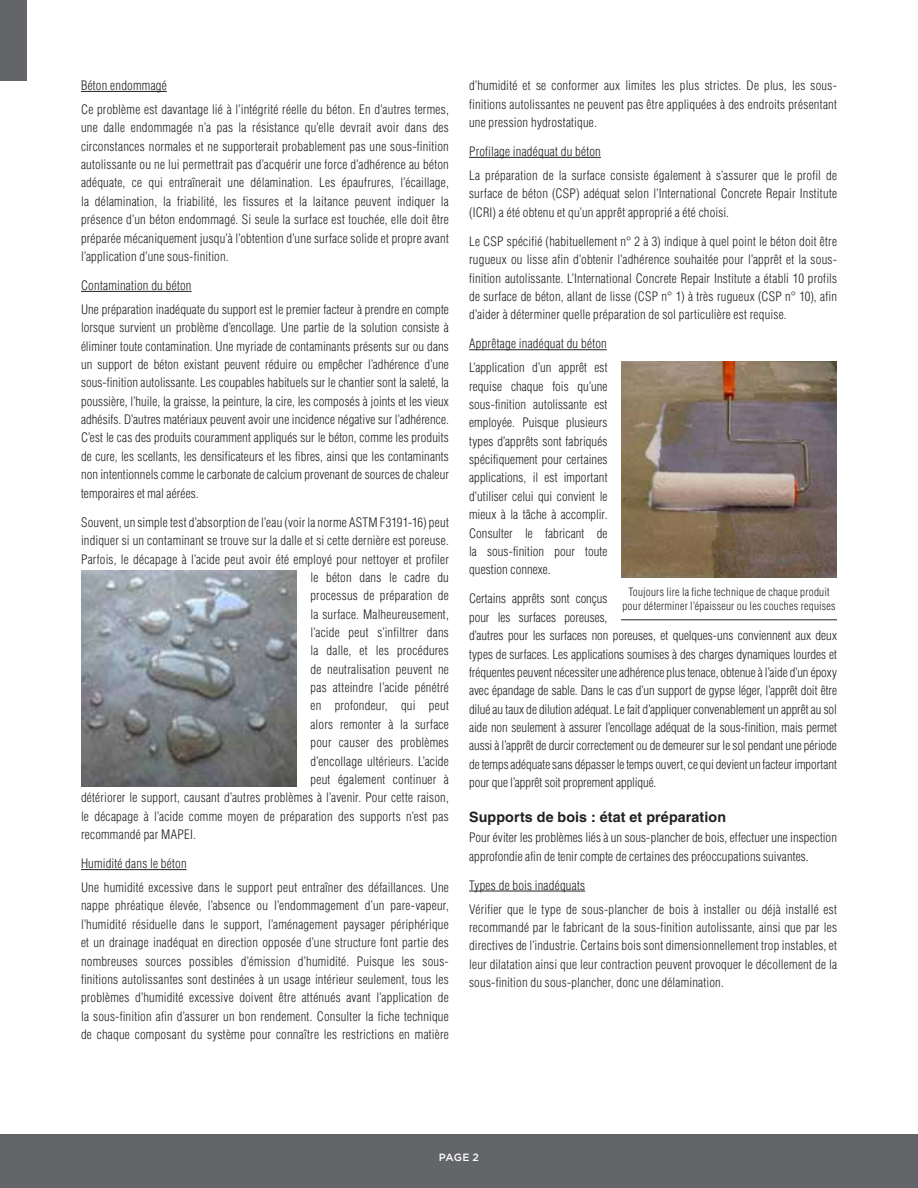
<style>
.page{position:relative;width:918px;height:1188px;background:#fff}
.page>*{position:absolute;margin:0;border:0;box-sizing:border-box;transform-origin:0 0}
.t1{font:700 14.25px "Helvetica LT Std";letter-spacing:.01em;color:#231f20}
.t2{font:300 condensed 12.75px/18.3px "Helvetica LT Std";letter-spacing:.015em;color:#231f20}
.t3{font:300 condensed 11.25px/13.5px "Helvetica LT Std";letter-spacing:.02em;color:#231f20;text-align:center}
.t4{font:500 10.5px "Gotham HTF";color:#fff}
</style>
<div class="page">
<hr style="left:81px;top:91px;width:86px;height:1px;background:#231f20">
<hr style="left:81px;top:291px;width:111px;height:1px;background:#231f20">
<hr style="left:81px;top:869px;width:106px;height:1px;background:#231f20">
<hr style="left:469px;top:157px;width:132px;height:1px;background:#231f20">
<hr style="left:469px;top:349px;width:138px;height:1px;background:#231f20">
<hr style="left:469px;top:891px;width:116px;height:1px;background:#231f20">
<div style="left:0;top:0;width:27px;height:81px;background:#636569"></div>
<div style="left:0;top:1134px;width:918px;height:54px;background:#636569"></div>
<img style="left:81px;top:570px;width:216px;height:216px">
<img style="left:621px;top:361px;width:216px;height:216px">
<hr style="left:621px;top:619px;width:216px;height:1px;background:#231f20">
<p class="t2" style="left:81px;top:74px;width:369px;line-height:23.9px">Béton endommagé<br>Ce problème est davantage lié à l’intégrité réelle du béton. En d’autres termes,</p>
<p class="t2" style="left:81px;top:118px;width:369px;text-align:justify">une dalle endommagée n’a pas la résistance qu’elle devrait avoir dans des circonstances normales et ne supporterait probablement pas une sous-finition autolissante ou ne lui permettrait pas d’acquérir une force d’adhérence au béton adéquate, ce qui entraînerait une délamination. Les épaufrures, l’écaillage, la délamination, la friabilité, les fissures et la laitance peuvent indiquer la présence d’un béton endommagé. Si seule la surface est touchée, elle doit être préparée mécaniquement jusqu’à l’obtention d’une surface solide et propre avant l’application d’une sous-finition.</p>
<p class="t2" style="left:81px;top:273px;width:369px;line-height:23.9px">Contamination du béton<br>Une préparation inadéquate du support est le premier facteur à prendre en compte</p>
<p class="t2" style="left:81px;top:318px;width:369px;text-align:justify">lorsque survient un problème d’encollage. Une partie de la solution consiste à éliminer toute contamination. Une myriade de contaminants présents sur ou dans un support de béton existant peuvent réduire ou empêcher l’adhérence d’une sous-finition autolissante. Les coupables habituels sur le chantier sont la saleté, la poussière, l’huile, la graisse, la peinture, la cire, les composés à joints et les vieux adhésifs. D’autres matériaux peuvent avoir une incidence négative sur l’adhérence.<br>C’est le cas des produits couramment appliqués sur le béton, comme les produits de cure, les scellants, les densificateurs et les fibres, ainsi que les contaminants non intentionnels comme le carbonate de calcium provenant de sources de chaleur temporaires et mal aérées.</p>
<p class="t2" style="left:81px;top:513px;width:369px">Souvent, un simple test d’absorption de l’eau (voir la norme ASTM F3191-16) peut</p>
<p class="t2" style="left:81px;top:531px;width:369px">indiquer si un contaminant se trouve sur la dalle et si cette dernière est poreuse.</p>
<p class="t2" style="left:81px;top:550px;width:369px">Parfois, le décapage à l’acide peut avoir été employé pour nettoyer et profiler</p>
<p class="t2" style="left:310px;top:568px;width:140px">le béton dans le cadre du</p>
<p class="t2" style="left:310px;top:586px;width:140px">processus de préparation de</p>
<p class="t2" style="left:310px;top:605px;width:140px">la surface. Malheureusement,</p>
<p class="t2" style="left:310px;top:623px;width:140px">l’acide peut s’infiltrer dans</p>
<p class="t2" style="left:310px;top:642px;width:140px">la dalle, et les procédures</p>
<p class="t2" style="left:310px;top:660px;width:140px">de neutralisation peuvent ne</p>
<p class="t2" style="left:310px;top:678px;width:140px">pas atteindre l’acide pénétré</p>
<p class="t2" style="left:310px;top:697px;width:140px">en profondeur, qui peut</p>
<p class="t2" style="left:310px;top:715px;width:140px">alors remonter à la surface</p>
<p class="t2" style="left:310px;top:733px;width:140px">pour causer des problèmes</p>
<p class="t2" style="left:310px;top:752px;width:140px">d’encollage ultérieurs. L’acide</p>
<p class="t2" style="left:310px;top:770px;width:140px">peut également continuer à</p>
<p class="t2" style="left:81px;top:789px;width:369px">détériorer le support, causant d’autres problèmes à l’avenir. Pour cette raison,</p>
<p class="t2" style="left:81px;top:807px;width:369px">le décapage à l’acide comme moyen de préparation des supports n’est pas</p>
<p class="t2" style="left:81px;top:825px;width:116px">recommandé par MAPEI.</p>
<p class="t2" style="left:81px;top:852px;width:369px;line-height:23.9px">Humidité dans le béton<br>Une humidité excessive dans le support peut entraîner des défaillances. Une</p>
<p class="t2" style="left:81px;top:897px;width:369px;text-align:justify">nappe phréatique élevée, l’absence ou l’endommagement d’un pare-vapeur, l’humidité résiduelle dans le support, l’aménagement paysager périphérique et un drainage inadéquat en direction opposée d’une structure font partie des nombreuses sources possibles d’émission d’humidité. Puisque les sous&shy;finitions autolissantes sont destinées à un usage intérieur seulement, tous les problèmes d’humidité excessive doivent être atténués avant l’application de la sous-finition afin d’assurer un bon rendement. Consulter la fiche technique de chaque composant du système pour connaître les restrictions en matière</p>
<p class="t2" style="left:469px;top:76px;width:369px;text-align:justify">d’humidité et se conformer aux limites les plus strictes. De plus, les sous&shy;finitions autolissantes ne peuvent pas être appliquées à des endroits présentant une pression hydrostatique.</p>
<p class="t2" style="left:469px;top:139px;width:369px;line-height:23.9px">Profilage inadéquat du béton<br>La préparation de la surface consiste également à s’assurer que le profil de</p>
<p class="t2" style="left:469px;top:184px;width:369px">surface de béton (CSP) adéquat selon l’International Concrete Repair Institute (ICRI) a été obtenu et qu’un apprêt approprié a été choisi.</p>
<p class="t2" style="left:469px;top:232px;width:369px;text-align:justify">Le CSP spécifié (habituellement n° 2 à 3) indique à quel point le béton doit être rugueux ou lisse afin d’obtenir l’adhérence souhaitée pour l’apprêt et la sous&shy;finition autolissante. L’International Concrete Repair Institute a établi 10 profils de surface de béton, allant de lisse (CSP n° 1) à très rugueux (CSP n° 10), afin d’aider à déterminer quelle préparation de sol particulière est requise.</p>
<p class="t2" style="left:469px;top:332px;width:140px;line-height:23.9px">Apprêtage inadéquat du béton<br>L’application d’un apprêt est</p>
<p class="t2" style="left:469px;top:377px;width:140px;text-align:justify">requise chaque fois qu’une sous-finition autolissante est employée. Puisque plusieurs types d’apprêts sont fabriqués spécifiquement pour certaines applications, il est important d’utiliser celui qui convient le mieux à la tâche à accomplir.<br>Consulter le fabricant de la sous-finition pour toute question connexe.</p>
<p class="t2" style="left:469px;top:590px;width:369px">Certains apprêts sont conçus<br>pour les surfaces poreuses,<br>d’autres pour les surfaces non poreuses, et quelques-uns conviennent aux deux types de surfaces. Les applications soumises à des charges dynamiques lourdes et fréquentes peuvent nécessiter une adhérence plus tenace, obtenue à l’aide d’un époxy avec épandage de sable. Dans le cas d’un support de gypse léger, l’apprêt doit être dilué au taux de dilution adéquat. Le fait d’appliquer convenablement un apprêt au sol aide non seulement à assurer l’encollage adéquat de la sous-finition, mais permet aussi à l’apprêt de durcir correctement ou de demeurer sur le sol pendant une période de temps adéquate sans dépasser le temps ouvert, ce qui devient un facteur important pour que l’apprêt soit proprement appliqué.</p>
<p class="t1" style="left:469px;top:808px;width:258px">Supports de bois : état et préparation</p>
<p class="t2" style="left:469px;top:828px;width:369px">Pour éviter les problèmes liés à un sous-plancher de bois, effectuer une inspection approfondie afin de tenir compte de certaines des préoccupations suivantes.</p>
<p class="t2" style="left:469px;top:873px;width:369px;line-height:23.9px">Types de bois inadéquats<br>Vérifier que le type de sous-plancher de bois à installer ou déjà installé est</p>
<p class="t2" style="left:469px;top:918px;width:369px;text-align:justify">recommandé par le fabricant de la sous-finition autolissante, ainsi que par les directives de l’industrie. Certains bois sont dimensionnellement trop instables, et leur dilatation ainsi que leur contraction peuvent provoquer le décollement de la sous-finition du sous-plancher, donc une délamination.</p>
<p class="t3" style="left:622px;top:585px;width:215px">Toujours lire la fiche technique de chaque produit pour déterminer l’épaisseur ou les couches requises</p>
<p class="t4" style="left:439px;top:1151px;width:42px">PAGE 2</p>
</div>
